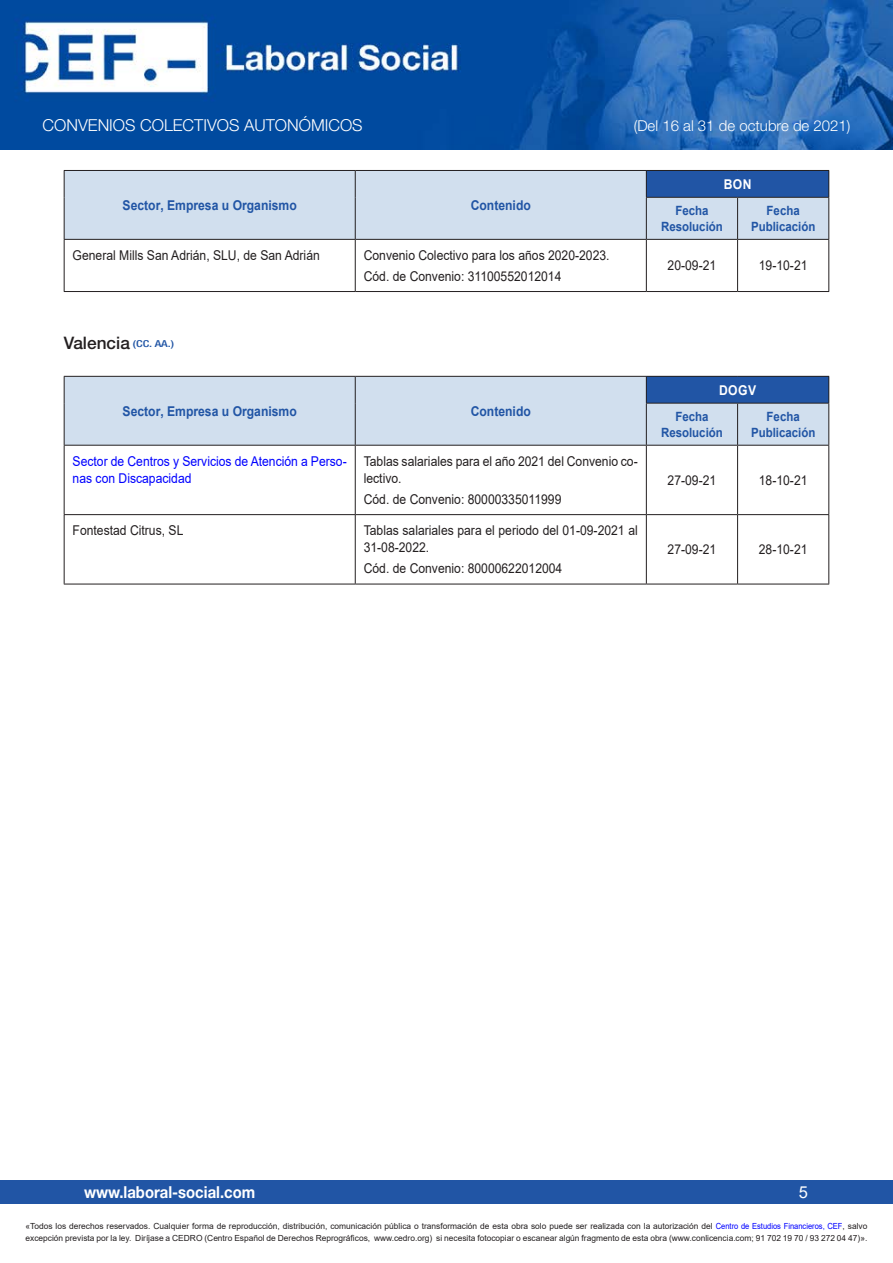
<style>
.page{position:relative;width:893px;height:1263px;background:#fff}
.page>*{position:absolute;margin:0;border:0;box-sizing:border-box;transform-origin:0 0}
.Comunidades{font:500 17.25px "Helvetica Neue LT Std";color:#231f20}
.t1{font:300 16.5px "Helvetica Neue LT Std";color:#fff}
.t2{font:700 16.5px "Helvetica Neue LT Std";color:#fff;scale:.9 1}
.t3{font:16.5px "Arial";color:#fff}
.t4{font:300 15px "Helvetica Neue LT Std";color:#fff}
.Tablas_y_gráficos{font:13.5px/17.2px "Arial";color:#231f20;scale:.9 1}
.Cabeceras_tablas_y_g{font:700 13.5px "Arial";color:#2155a5;scale:.9 1}
.Tablas_y_gráficos-2{font:13.5px/17.2px "Arial";color:#00f;scale:.9 1}
.fechas{font:13.5px "Arial";color:#231f20;scale:.9 1}
.Cabeceras_tablas_y_g-2{font:700 13.5px "Arial";letter-spacing:.035em;color:#fff;scale:.9 1}
.Cabeceras_tablas_y_g-3{font:700 12.75px "Arial";color:#2155a5;scale:.9 1}
.t5{font:8.4px/12px "Arial";color:#231f20}
.s1{font-stretch:condensed;font-size:9.6px;color:#2155a5}
.s2{color:#00f}
</style>
<div class="page">
<div style="left:0;top:1180px;width:893px;height:23px;background:#2155a5"></div>
<img style="left:0;top:0;width:893px;height:149px">
<div style="left:65px;top:171px;width:763px;height:68px;background:#d1dfee"></div>
<div style="left:646px;top:170px;width:183px;height:27px;background:#2155a5"></div>
<hr style="left:355px;top:240px;width:1px;height:51px;background:#231f20">
<hr style="left:737px;top:240px;width:1px;height:51px;background:#231f20">
<hr style="left:64px;top:170px;width:291px;height:1px;background:#231f20">
<svg style="left:64px;top:171px;width:1px;height:26px"></svg>
<hr style="left:355px;top:170px;width:291px;height:1px;background:#231f20">
<svg style="left:355px;top:171px;width:1px;height:26px"></svg>
<hr style="left:646px;top:170px;width:92px;height:1px;background:#231f20">
<svg style="left:646px;top:171px;width:1px;height:26px"></svg>
<hr style="left:738px;top:170px;width:91px;height:1px;background:#231f20">
<svg style="left:828px;top:171px;width:1px;height:26px"></svg>
<hr style="left:64px;top:197px;width:1px;height:42px;background:#231f20">
<hr style="left:355px;top:197px;width:1px;height:42px;background:#231f20">
<hr style="left:646px;top:197px;width:92px;height:1px;background:#231f20">
<hr style="left:646px;top:198px;width:1px;height:41px;background:#231f20">
<hr style="left:738px;top:197px;width:91px;height:1px;background:#231f20">
<hr style="left:737px;top:198px;width:1px;height:41px;background:#231f20">
<hr style="left:828px;top:198px;width:1px;height:41px;background:#231f20">
<hr style="left:64px;top:239px;width:291px;height:1px;background:#231f20">
<hr style="left:355px;top:239px;width:291px;height:1px;background:#231f20">
<hr style="left:646px;top:239px;width:92px;height:1px;background:#231f20">
<hr style="left:738px;top:239px;width:91px;height:1px;background:#231f20">
<hr style="left:828px;top:240px;width:1px;height:51px;background:#231f20">
<hr style="left:646px;top:291px;width:92px;height:1px;background:#231f20">
<hr style="left:738px;top:291px;width:91px;height:1px;background:#231f20">
<hr style="left:64px;top:240px;width:1px;height:51px;background:#231f20">
<hr style="left:646px;top:240px;width:1px;height:51px;background:#231f20">
<hr style="left:64px;top:291px;width:291px;height:1px;background:#231f20">
<hr style="left:355px;top:291px;width:291px;height:1px;background:#231f20">
<div style="left:65px;top:377px;width:763px;height:68px;background:#d1dfee"></div>
<div style="left:646px;top:376px;width:183px;height:27px;background:#2155a5"></div>
<svg style="left:65px;top:446px;width:581px;height:138px"></svg>
<hr style="left:355px;top:446px;width:1px;height:68px;background:#231f20">
<hr style="left:737px;top:446px;width:1px;height:68px;background:#231f20">
<hr style="left:64px;top:514px;width:291px;height:1px;background:#231f20">
<hr style="left:355px;top:514px;width:291px;height:1px;background:#231f20">
<hr style="left:355px;top:515px;width:1px;height:69px;background:#231f20">
<hr style="left:646px;top:514px;width:92px;height:1px;background:#231f20">
<hr style="left:738px;top:514px;width:91px;height:1px;background:#231f20">
<hr style="left:737px;top:515px;width:1px;height:69px;background:#231f20">
<hr style="left:64px;top:376px;width:291px;height:1px;background:#231f20">
<svg style="left:64px;top:377px;width:1px;height:26px"></svg>
<hr style="left:355px;top:376px;width:291px;height:1px;background:#231f20">
<svg style="left:355px;top:377px;width:1px;height:26px"></svg>
<hr style="left:646px;top:376px;width:92px;height:1px;background:#231f20">
<svg style="left:646px;top:377px;width:1px;height:26px"></svg>
<hr style="left:738px;top:376px;width:91px;height:1px;background:#231f20">
<svg style="left:828px;top:377px;width:1px;height:26px"></svg>
<hr style="left:64px;top:403px;width:1px;height:42px;background:#231f20">
<hr style="left:355px;top:403px;width:1px;height:42px;background:#231f20">
<hr style="left:646px;top:403px;width:92px;height:1px;background:#231f20">
<hr style="left:646px;top:403px;width:1px;height:42px;background:#231f20">
<hr style="left:738px;top:403px;width:91px;height:1px;background:#231f20">
<hr style="left:737px;top:403px;width:1px;height:42px;background:#231f20">
<hr style="left:828px;top:403px;width:1px;height:42px;background:#231f20">
<hr style="left:64px;top:445px;width:291px;height:1px;background:#231f20">
<hr style="left:355px;top:445px;width:291px;height:1px;background:#231f20">
<hr style="left:646px;top:445px;width:92px;height:1px;background:#231f20">
<hr style="left:738px;top:445px;width:91px;height:1px;background:#231f20">
<hr style="left:828px;top:446px;width:1px;height:68px;background:#231f20">
<hr style="left:828px;top:515px;width:1px;height:69px;background:#231f20">
<hr style="left:646px;top:584px;width:92px;height:1px;background:#231f20">
<hr style="left:738px;top:584px;width:91px;height:1px;background:#231f20">
<hr style="left:64px;top:446px;width:1px;height:68px;background:#231f20">
<hr style="left:646px;top:446px;width:1px;height:68px;background:#231f20">
<hr style="left:64px;top:515px;width:1px;height:69px;background:#231f20">
<hr style="left:646px;top:515px;width:1px;height:69px;background:#231f20">
<hr style="left:64px;top:584px;width:291px;height:1px;background:#231f20">
<hr style="left:355px;top:584px;width:291px;height:1px;background:#231f20">
<h2 class="t1" style="left:43px;top:115px;width:322px">CONVENIOS COLECTIVOS AUTONÓMICOS</h2>
<h3 class="t4" style="left:634px;top:117px;width:218px">(Del 16 al 31 de octubre de 2021)</h3>
<p class="Cabeceras_tablas_y_g" style="left:123px;top:196px;width:195px">Sector, Empresa u Organismo</p>
<p class="Cabeceras_tablas_y_g" style="left:471px;top:196px;width:68px">Contenido</p>
<p class="Tablas_y_gráficos" style="left:73px;top:246px;width:276px">General Mills San Adrián, SLU, de San Adrián</p>
<p class="Tablas_y_gráficos" style="left:364px;top:246px;width:275px">Convenio Colectivo para los años 2020-2023.</p>
<p class="Tablas_y_gráficos" style="left:364px;top:267px;width:221px">Cód. de Convenio: 31100552012014</p>
<p class="Comunidades" style="left:64px;top:332px;width:112px">Valencia <span class="s1">(CC. AA.)</span></p>
<p class="Cabeceras_tablas_y_g" style="left:123px;top:401px;width:195px">Sector, Empresa u Organismo</p>
<p class="Cabeceras_tablas_y_g" style="left:471px;top:401px;width:68px">Contenido</p>
<p class="Tablas_y_gráficos-2" style="left:73px;top:452px;width:306px">Sector de Centros y Servicios de Atención a Perso&shy;nas con Discapacidad</p>
<p class="Tablas_y_gráficos" style="left:364px;top:452px;width:306px">Tablas salariales para el año 2021 del Convenio co&shy;lectivo.</p>
<p class="Tablas_y_gráficos" style="left:364px;top:490px;width:221px">Cód. de Convenio: 80000335011999</p>
<p class="Tablas_y_gráficos" style="left:73px;top:522px;width:125px">Fontestad Citrus, SL</p>
<p class="Tablas_y_gráficos" style="left:364px;top:522px;width:306px">Tablas salariales para el periodo del 01-09-2021 al<br>31-08-2022.</p>
<p class="Tablas_y_gráficos" style="left:364px;top:560px;width:222px">Cód. de Convenio: 80000622012004</p>
<p class="Cabeceras_tablas_y_g-2" style="left:724px;top:175px;width:32px">BON</p>
<p class="Cabeceras_tablas_y_g-3" style="left:675px;top:202px;width:38px">Fecha</p>
<p class="Cabeceras_tablas_y_g-3" style="left:661px;top:217px;width:70px">Resolución</p>
<p class="Cabeceras_tablas_y_g-3" style="left:767px;top:202px;width:38px">Fecha</p>
<p class="Cabeceras_tablas_y_g-3" style="left:751px;top:217px;width:73px">Publicación</p>
<p class="fechas" style="left:668px;top:256px;width:56px">20-09-21</p>
<p class="fechas" style="left:759px;top:256px;width:56px">19-10-21</p>
<p class="Cabeceras_tablas_y_g-2" style="left:719px;top:380px;width:43px">DOGV</p>
<p class="Cabeceras_tablas_y_g-3" style="left:675px;top:407px;width:38px">Fecha</p>
<p class="Cabeceras_tablas_y_g-3" style="left:661px;top:423px;width:70px">Resolución</p>
<p class="Cabeceras_tablas_y_g-3" style="left:767px;top:407px;width:38px">Fecha</p>
<p class="Cabeceras_tablas_y_g-3" style="left:751px;top:423px;width:73px">Publicación</p>
<p class="fechas" style="left:668px;top:471px;width:56px">27-09-21</p>
<p class="fechas" style="left:759px;top:471px;width:56px">18-10-21</p>
<p class="fechas" style="left:668px;top:540px;width:56px">27-09-21</p>
<p class="fechas" style="left:759px;top:540px;width:56px">28-10-21</p>
<h2 class="t2" style="left:84px;top:1182px;width:192px">www.laboral-social.com</h2>
<h2 class="t3" style="left:799px;top:1180px;width:11px">5</h2>
<p class="t5" style="left:26px;top:1220px;width:843px">«Todos los derechos reservados. Cualquier forma de reproducción, distribución, comunicación pública o transformación de esta obra solo puede ser realizada con la autorización del <span class="s2">Centro de Estudios Financieros, CEF</span>, salvo excepción prevista por la ley. Diríjase a CEDRO (Centro Español de Derechos Reprográficos, www.cedro.org) si necesita fotocopiar o escanear algún fragmento de esta obra (www.conlicencia.com; 91 702 19 70 / 93 272 04 47)».</p>
</div>
